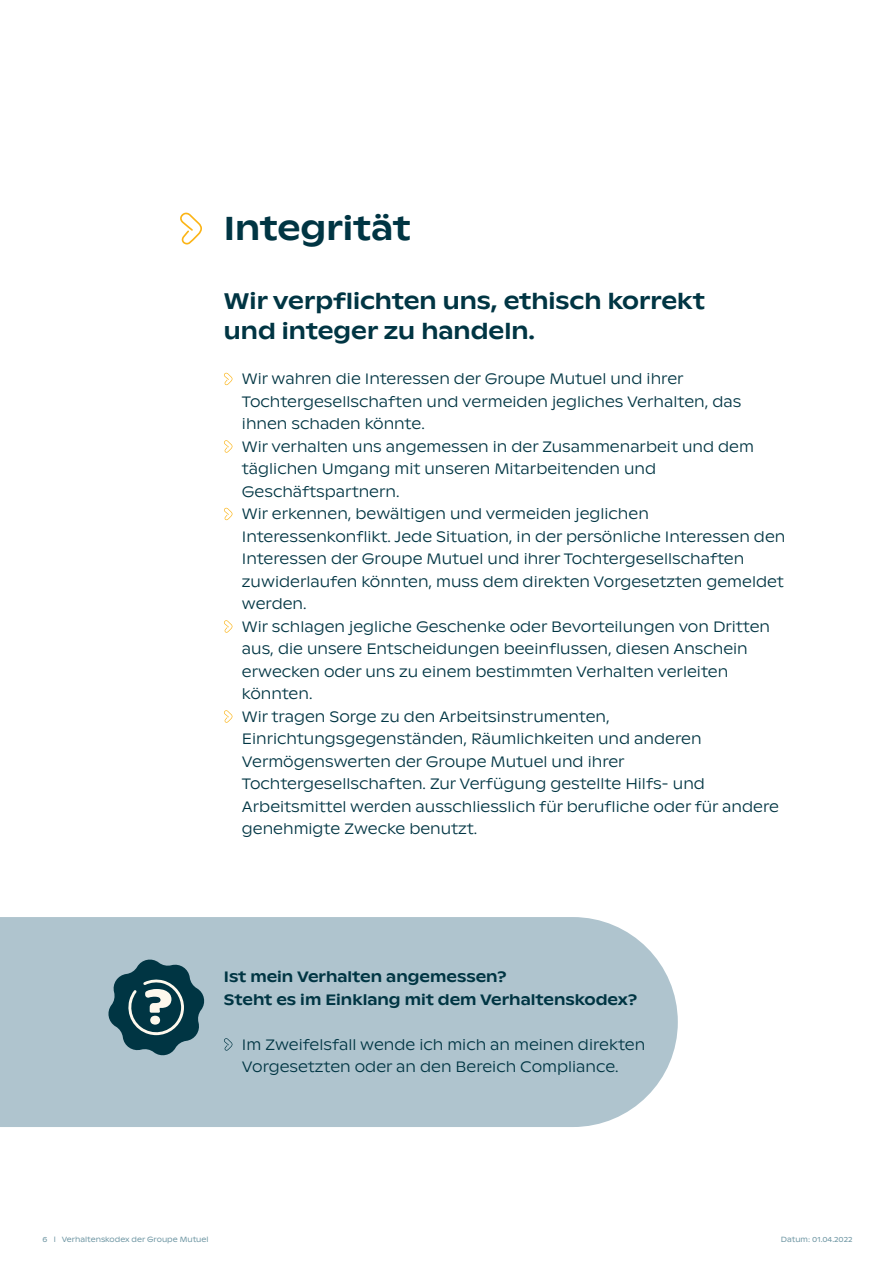
<style>
.page{position:relative;width:893px;height:1263px;background:#fff}
.page>*{position:absolute;margin:0;border:0;box-sizing:border-box;transform-origin:0 0}
.t1{font:500 33px "ABC Ginto Nord";color:#003543}
.t2{font:500 22.5px/30px "ABC Ginto Nord";color:#003543}
.t3{font:300 15px/22.5px "ABC Ginto Nord";color:#003543}
.t4{font:500 15px/22.5px "ABC Ginto Nord";color:#003543}
.t5{font:7.5px "ABC Ginto Nord";color:#6e96a3}
</style>
<div class="page">
<div style="left:0;top:917px;width:678px;height:210px;background:#afc4ce"></div>
<svg style="left:224px;top:1038px;width:8px;height:12px"></svg>
<svg style="left:180px;top:212px;width:22px;height:32px"></svg>
<svg style="left:106px;top:957px;width:100px;height:100px;background:#517680"></svg>
<svg style="left:224px;top:373px;width:8px;height:12px"></svg>
<svg style="left:224px;top:440px;width:8px;height:13px"></svg>
<svg style="left:224px;top:508px;width:8px;height:12px"></svg>
<svg style="left:224px;top:620px;width:8px;height:13px"></svg>
<svg style="left:224px;top:710px;width:8px;height:13px"></svg>
<h1 class="t1" style="left:224px;top:208px;width:188px">Integrität</h1>
<h2 class="t2" style="left:224px;top:286px;width:482px">Wir verpflichten uns, ethisch korrekt und integer zu handeln.</h2>
<p class="t3" style="left:242px;top:367px;width:545px">Wir wahren die Interessen der Groupe Mutuel und ihrer Tochtergesellschaften und vermeiden jegliches Verhalten, das ihnen schaden könnte.<br>Wir verhalten uns angemessen in der Zusammenarbeit und dem täglichen Umgang mit unseren Mitarbeitenden und Geschäftspartnern.<br>Wir erkennen, bewältigen und vermeiden jeglichen Interessenkonflikt. Jede Situation, in der persönliche Interessen den Interessen der Groupe Mutuel und ihrer Tochtergesellschaften zuwiderlaufen könnten, muss dem direkten Vorgesetzten gemeldet werden.<br>Wir schlagen jegliche Geschenke oder Bevorteilungen von Dritten aus, die unsere Entscheidungen beeinflussen, diesen Anschein erwecken oder uns zu einem bestimmten Verhalten verleiten könnten.<br>Wir tragen Sorge zu den Arbeitsinstrumenten, Einrichtungsgegenständen, Räumlichkeiten und anderen Vermögenswerten der Groupe Mutuel und ihrer Tochtergesellschaften. Zur Verfügung gestellte Hilfs- und Arbeitsmittel werden ausschliesslich für berufliche oder für andere genehmigte Zwecke benutzt.</p>
<p class="t4" style="left:224px;top:965px;width:415px">Ist mein Verhalten angemessen?<br>Steht es im Einklang mit dem Verhaltenskodex?</p>
<p class="t3" style="left:242px;top:1033px;width:405px">Im Zweifelsfall wende ich mich an meinen direkten<br>Vorgesetzten oder an den Bereich Compliance.</p>
<p class="t5" style="left:43px;top:1235px;width:168px">6 l Verhaltenskodex der Groupe Mutuel</p>
<p class="t5" style="left:781px;top:1235px;width:73px">Datum: 01.04.2022</p>
</div>
